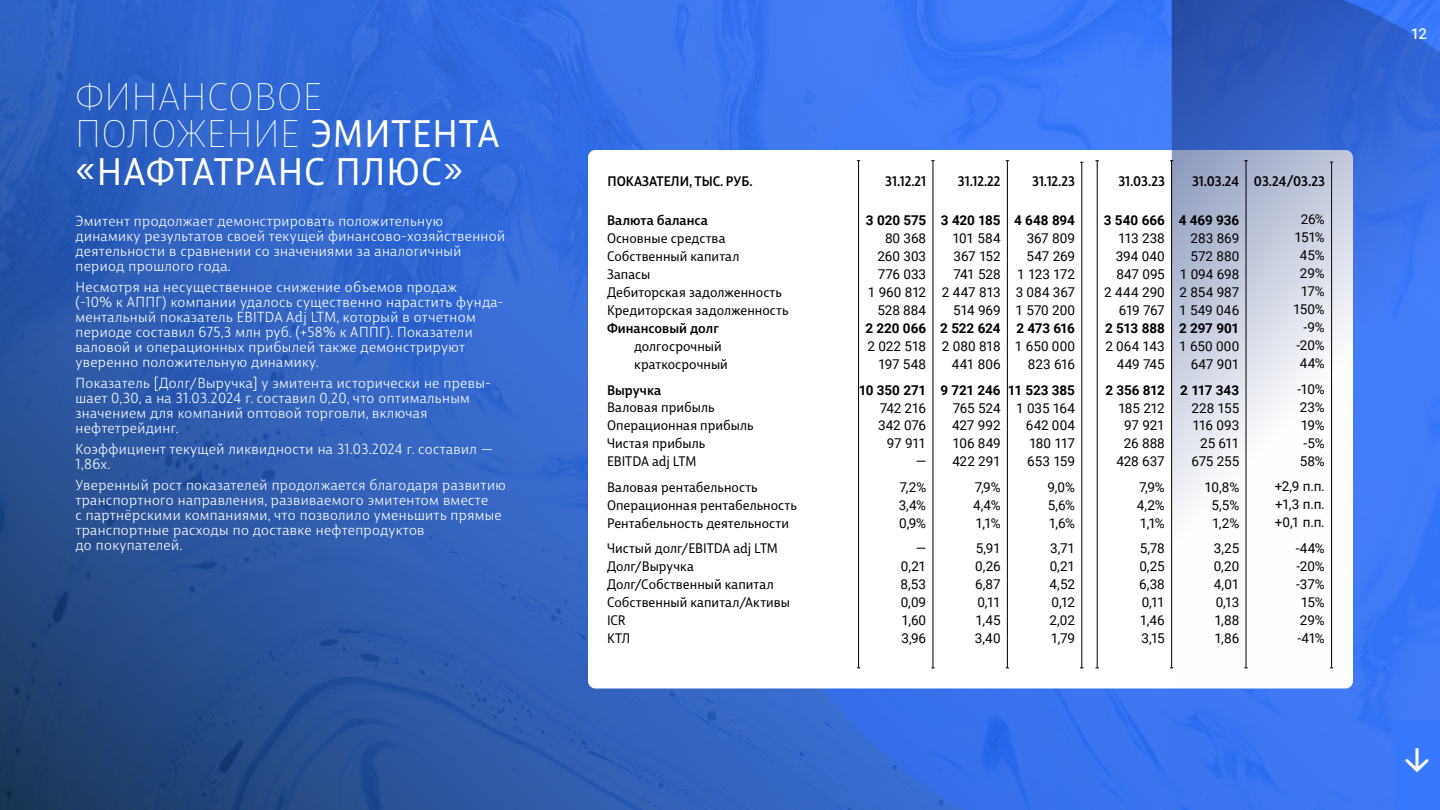
<style>
.page{position:relative;width:1440px;height:810px;background:#fff}
.page>*{position:absolute;margin:0;border:0;box-sizing:border-box;transform-origin:0 0}
.t1{font:37.5px/37.5px "Big City Grotesque Pro";letter-spacing:.025em;color:#fff}
.t2{font:30px "Navigo";color:#fff}
.t3{font:500 15px "Roboto";color:#fff}
.t4{font:14.25px/15px "Big City Grotesque Pro";letter-spacing:.025em;color:#fff}
.t5{font:13.5px/18px "Roboto";letter-spacing:-.01em;color:#000;text-align:right}
.t6{font:13.5px/18px "Big City Grotesque Pro";letter-spacing:.005em;color:#000}
.t7{font:700 13.5px "Roboto";letter-spacing:-.01em;color:#000}
.t8{font:500 13.5px "Big City Grotesque Pro";color:#000}
.s1{font-weight:100}
</style>
<div class="page">
<img style="left:0;top:0;width:1154px;height:810px">
<div style="left:588px;top:150px;width:765px;height:538px;background:#fff;border-radius:8px"></div>
<hr style="left:1007px;top:161px;width:1px;height:507px;background:#000">
<hr style="left:1081px;top:162px;width:1px;height:506px;background:#000">
<svg style="left:1154px;top:0;width:286px;height:810px"></svg>
<div style="left:1395px;top:720px;width:45px;height:90px;background:#3777fb"></div>
<hr style="left:1097px;top:161px;width:1px;height:507px;background:#000">
<hr style="left:1171px;top:161px;width:1px;height:507px;background:#000">
<hr style="left:1246px;top:161px;width:1px;height:507px;background:#000">
<hr style="left:933px;top:161px;width:1px;height:507px;background:#000">
<hr style="left:858px;top:161px;width:1px;height:507px;background:#000">
<h1 class="t1" style="left:75px;top:75px;width:426px"><span class="s1">ФИНАНСОВОЕ<br>ПОЛОЖЕНИЕ</span> ЭМИТЕНТА «НАФТАТРАНС ПЛЮС»</h1>
<p class="t4" style="left:75px;top:212px;width:431px">Эмитент продолжает демонстрировать положительную динамику результатов своей текущей финансово-хозяйственной деятельности в сравнении со значениями за аналогичный период прошлого года.</p>
<p class="t4" style="left:75px;top:278px;width:430px">Несмотря на несущественное снижение объемов продаж<br>(-10% к АППГ) компании удалось существенно нарастить фунда&shy;ментальный показатель EBITDA Adj LTM, который в отчетном периоде составил 675,3 млн руб. (+58% к АППГ). Показатели валовой и операционных прибылей также демонстрируют уверенно положительную динамику.</p>
<p class="t4" style="left:75px;top:374px;width:417px">Показатель [Долг/Выручка] у эмитента исторически не превы&shy;шает 0,30, а на 31.03.2024 г. составил 0,20, что оптимальным значением для компаний оптовой торговли, включая нефтетрейдинг.</p>
<p class="t4" style="left:75px;top:440px;width:419px">Коэффициент текущей ликвидности на 31.03.2024 г. составил —<br>1,86х.</p>
<p class="t4" style="left:75px;top:476px;width:432px">Уверенный рост показателей продолжается благодаря развитию транспортного направления, развиваемого эмитентом вместе<br>с партнёрскими компаниями, что позволило уменьшить прямые транспортные расходы по доставке нефтепродуктов<br>до покупателей.</p>
<p class="t8" style="left:608px;top:170px;width:147px">ПОКАЗАТЕЛИ, ТЫС. РУБ.</p>
<p class="t8" style="left:607px;top:209px;width:102px">Валюта баланса</p>
<p class="t6" style="left:607px;top:228px;width:183px">Основные средства<br>Собственный капитал<br>Запасы<br>Дебиторская задолженность<br>Кредиторская задолженность</p>
<p class="t8" style="left:607px;top:317px;width:113px">Финансовый долг</p>
<p class="t6" style="left:634px;top:336px;width:95px">долгосрочный краткосрочный</p>
<p class="t8" style="left:607px;top:379px;width:56px">Выручка</p>
<p class="t6" style="left:607px;top:398px;width:148px">Валовая прибыль<br>Операционная прибыль<br>Чистая прибыль<br>EBITDA adj LTM</p>
<p class="t6" style="left:607px;top:477px;width:191px">Валовая рентабельность<br>Операционная рентабельность<br>Рентабельность деятельности</p>
<p class="t6" style="left:607px;top:539px;width:184px">Чистый долг/EBITDA adj LTM<br>Долг/Выручка<br>Долг/Собственный капитал<br>Собственный капитал/Активы<br>ICR<br>КТЛ</p>
<p class="t8" style="left:885px;top:170px;width:42px">31.12.21</p>
<p class="t7" style="left:866px;top:211px;width:62px">3 020 575</p>
<p class="t5" style="left:868px;top:229px;width:60px">80 368<br>260 303<br>776 033<br>1 960 812<br>528 884</p>
<p class="t7" style="left:865px;top:319px;width:62px">2 220 066</p>
<p class="t5" style="left:867px;top:337px;width:60px">2 022 518<br>197 548</p>
<p class="t7" style="left:859px;top:380px;width:69px">10 350 271</p>
<p class="t5" style="left:878px;top:398px;width:49px">742 216<br>342 076<br>97 911 —</p>
<p class="t5" style="left:899px;top:478px;width:29px;text-align:justify">7,2% 3,4% 0,9%</p>
<p class="t5" style="left:901px;top:539px;width:27px;text-align:justify;text-indent:15px">— 0,21<br>8,53<br>0,09<br>1,60<br>3,96</p>
<p class="t8" style="left:958px;top:170px;width:44px">31.12.22</p>
<p class="t8" style="left:1254px;top:170px;width:72px">03.24/03.23</p>
<p class="t7" style="left:941px;top:211px;width:61px">3 420 185</p>
<p class="t5" style="left:942px;top:229px;width:60px">101 584<br>367 152<br>741 528<br>2 447 813<br>514 969</p>
<p class="t7" style="left:940px;top:319px;width:62px">2 522 624</p>
<p class="t5" style="left:942px;top:337px;width:60px">2 080 818<br>441 806</p>
<p class="t7" style="left:940px;top:380px;width:62px">9 721 246</p>
<p class="t5" style="left:952px;top:398px;width:50px;text-align:justify">765 524<br>427 992<br>106 849<br>422 291</p>
<p class="t5" style="left:973px;top:478px;width:29px;text-align:justify">7,9% 4,4% 1,1%</p>
<p class="t5" style="left:975px;top:539px;width:27px;text-align:justify">5,91<br>0,26<br>6,87<br>0,11<br>1,45<br>3,40</p>
<p class="t8" style="left:1032px;top:170px;width:44px">31.12.23</p>
<p class="t7" style="left:1014px;top:211px;width:62px">4 648 894</p>
<p class="t5" style="left:1015px;top:229px;width:61px">367 809<br>547 269<br>1 123 172<br>3 084 367<br>1 570 200</p>
<p class="t7" style="left:1016px;top:319px;width:60px">2 473 616</p>
<p class="t5" style="left:1015px;top:337px;width:62px">1 650 000<br>823 616</p>
<p class="t7" style="left:1008px;top:380px;width:69px">11 523 385</p>
<p class="t5" style="left:1026px;top:398px;width:51px;text-align:justify;text-indent:-10px">1 035 164<br>642 004<br>180 117<br>653 159</p>
<p class="t5" style="left:1048px;top:478px;width:29px;text-align:justify">9,0% 5,6% 1,6%</p>
<p class="t5" style="left:1049px;top:539px;width:27px;text-align:justify">3,71<br>0,21<br>4,52<br>0,12<br>2,02<br>1,79</p>
<p class="t8" style="left:1118px;top:170px;width:48px">31.03.23</p>
<p class="t7" style="left:1104px;top:211px;width:63px">3 540 666</p>
<p class="t5" style="left:1104px;top:229px;width:62px">113 238<br>394 040<br>847 095<br>2 444 290<br>619 767</p>
<p class="t7" style="left:1105px;top:319px;width:61px">2 513 888</p>
<p class="t5" style="left:1105px;top:337px;width:61px">2 064 143<br>449 745</p>
<p class="t7" style="left:1105px;top:380px;width:61px">2 356 812</p>
<p class="t5" style="left:1116px;top:398px;width:50px;text-align:center">185 212<br>97 921<br>26 888<br>428 637</p>
<p class="t5" style="left:1137px;top:478px;width:30px;text-align:justify">7,9% 4,2% 1,1%</p>
<p class="t5" style="left:1139px;top:539px;width:27px;text-align:justify">5,78<br>0,25<br>6,38<br>0,11<br>1,46<br>3,15</p>
<p class="t8" style="left:1192px;top:170px;width:49px">31.03.24</p>
<p class="t7" style="left:1179px;top:211px;width:62px">4 469 936</p>
<p class="t5" style="left:1179px;top:229px;width:62px">283 869<br>572 880<br>1 094 698<br>2 854 987<br>1 549 046</p>
<p class="t7" style="left:1179px;top:319px;width:62px">2 297 901</p>
<p class="t5" style="left:1179px;top:337px;width:62px">1 650 000<br>647 901</p>
<p class="t7" style="left:1180px;top:380px;width:60px">2 117 343</p>
<p class="t5" style="left:1191px;top:398px;width:49px">228 155<br>116 093<br>25 611<br>675 255</p>
<p class="t5" style="left:1205px;top:478px;width:36px;text-align:center">10,8%<br>5,5%<br>1,2%</p>
<p class="t5" style="left:1214px;top:539px;width:27px;text-align:justify">3,25<br>0,20<br>4,01<br>0,13<br>1,88<br>1,86</p>
<p class="t5" style="left:1293px;top:210px;width:33px">26%<br>151%<br>45%<br>29%<br>17%<br>150% -9% -20%<br>44%</p>
<p class="t5" style="left:1298px;top:380px;width:29px;text-align:justify">-10% 23% 19% -5% 58%</p>
<p class="t5" style="left:1275px;top:477px;width:52px;text-align:justify">+2,9 п.п. +1,3 п.п. +0,1 п.п.</p>
<p class="t5" style="left:1296px;top:539px;width:31px;text-align:center">-44% -20% -37%<br>15%<br>29% -41%</p>
<p class="t3" style="left:1410px;top:24px;width:19px">12</p>
<h2 class="t2" style="left:1400px;top:737px;width:37px">↓</h2>
</div>
